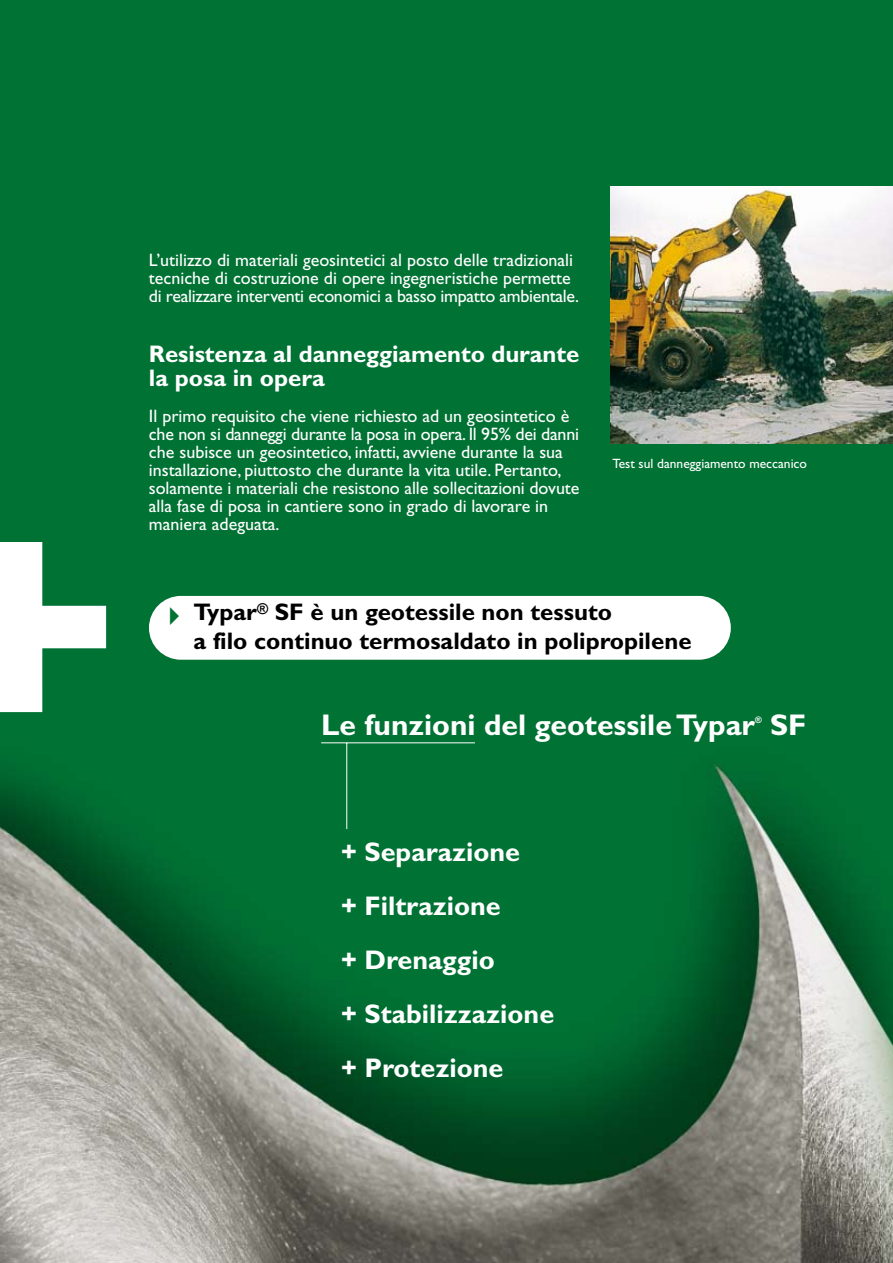
<style>
.page{position:relative;width:893px;height:1263px;background:#007233}
.page>*{position:absolute;margin:0;border:0;box-sizing:border-box;transform-origin:0 0}
.t1{font:700 30px "Gill Sans";color:#fff}
.t2{font:700 27px/54px "Gill Sans";color:#fff}
.t3{font:700 24px/28.5px "Gill Sans";color:#000}
.t4{font:700 24px/24px "Gill Sans";letter-spacing:-.005em;color:#fff}
.t5{font:18px/18px "Gill Sans";color:#fff}
.t6{font:13.5px "Gill Sans";color:#fff}
.t7{font:700 9px "Gill Sans";color:#fff}
</style>
<div class="page">
<img style="left:0;top:712px;width:893px;height:551px">
<img style="left:611px;top:186px;width:282px;height:258px">
<svg style="left:0;top:542px;width:106px;height:170px"></svg>
<hr style="left:321px;top:742px;width:154px;height:1px;background:#fff">
<hr style="left:346px;top:743px;width:1px;height:86px;background:#fff">
<div style="left:149px;top:596px;width:582px;height:64px;background:#fff;border-radius:32px"></div>
<p class="t5" style="left:149px;top:251px;width:432px">L’utilizzo di materiali geosintetici al posto delle tradizionali tecniche di costruzione di opere ingegneristiche permette di realizzare interventi economici a basso impatto ambientale.</p>
<h3 class="t4" style="left:149px;top:342px;width:432px">Resistenza al danneggiamento durante la posa in opera</h3>
<p class="t5" style="left:149px;top:407px;width:432px">Il primo requisito che viene richiesto ad un geosintetico è che non si danneggi durante la posa in opera. Il 95% dei danni che subisce un geosintetico, infatti, avviene durante la sua installazione, piuttosto che durante la vita utile. Pertanto, solamente i materiali che resistono alle sollecitazioni dovute alla fase di posa in cantiere sono in grado di lavorare in maniera adeguata.</p>
<p class="t6" style="left:612px;top:456px;width:196px">Test sul danneggiamento meccanico</p>
<h3 class="t3" style="left:194px;top:598px;width:499px">Typar<sup>®</sup> SF è un geotessile non tessuto<br>a filo continuo termosaldato in polipropilene</h3>
<h1 class="t1" style="left:321px;top:707px;width:435px">Le funzioni del geotessile Typar</h1>
<p class="t7" style="left:755px;top:714px;width:8px">®</p>
<h1 class="t1" style="left:770px;top:707px;width:38px">SF</h1>
<h2 class="t2" style="left:341px;top:825px;width:215px">+ Separazione<br>+ Filtrazione<br>+ Drenaggio<br>+ Stabilizzazione + Protezione</h2>
</div>
